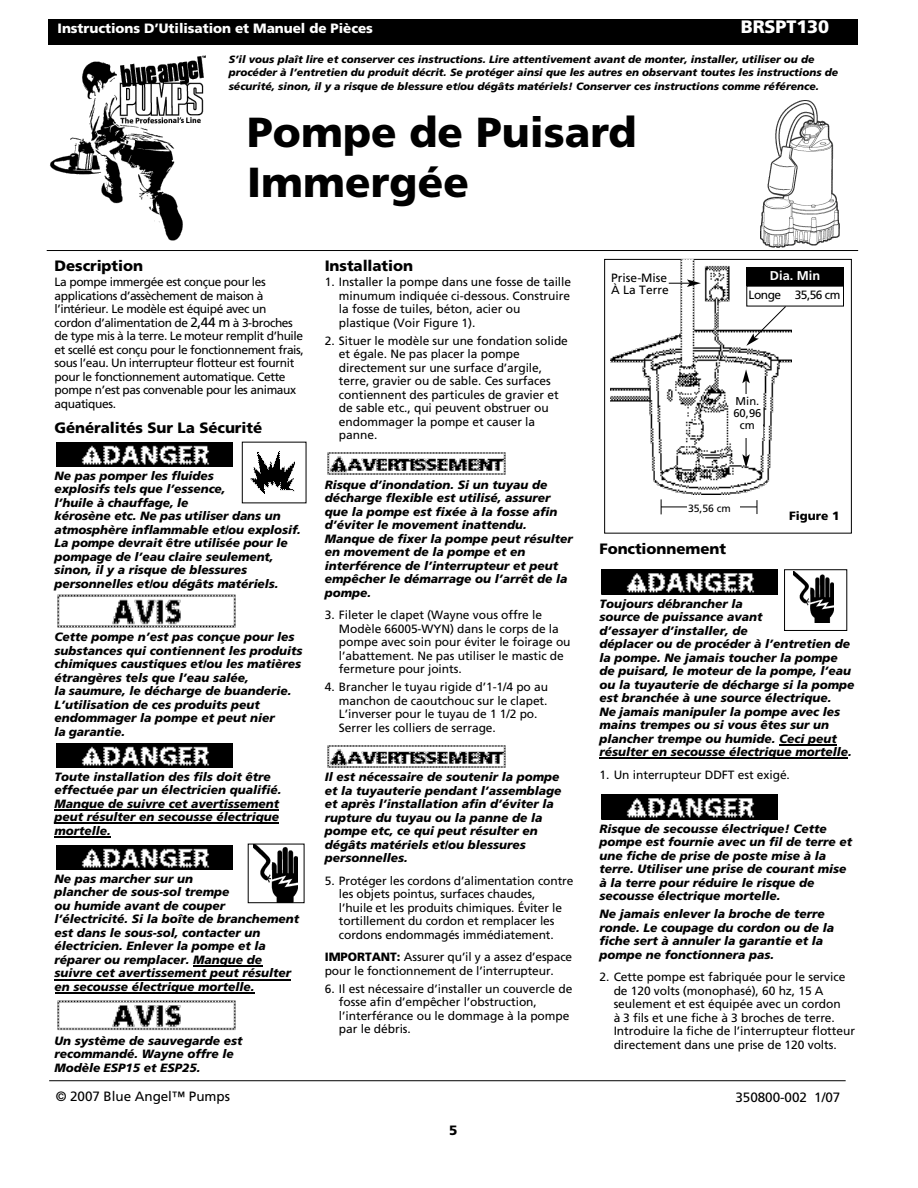
<style>
.page{position:relative;width:918px;height:1188px;background:#fff}
.page>*{position:absolute;margin:0;border:0;box-sizing:border-box;transform-origin:0 0}
.t1{font:900 42px/49.5px "Frutiger";color:#000}
.t2{font:900 18px "Frutiger";letter-spacing:-.005em;color:#fff}
.t3{font:900 15px "Frutiger";letter-spacing:-.005em;color:#000}
.t4{font:900 13.5px "Frutiger";letter-spacing:-.005em;color:#fff}
.t5{font:13.5px "Frutiger";letter-spacing:-.005em;color:#000}
.t6{font:900 13.5px "Frutiger";color:#000}
.t7{font:700 12.75px "Frutiger";color:#fff}
.t8{font:italic 900 12px/13.5px "Frutiger";color:#000}
.t9{font:12px/13.5px "Frutiger";letter-spacing:-.005em;color:#000}
.t10{font:12px/13.5px "Frutiger";letter-spacing:-.035em;color:#000}
.t11{font:12px "Frutiger";letter-spacing:-.045em;color:#000}
.t12{font:900 12px "Frutiger";color:#000}
.t13{font:11.25px/12px "Frutiger";color:#000;text-align:center}
.t14{font:italic 900 10.5px/13.5px "Frutiger";color:#000}
.t15{font:10.5px "Frutiger";color:#000}
.s1{font-size:13.5px}
.s2{font-weight:900}
</style>
<div class="page">
<img style="left:760px;top:101px;width:80px;height:146px">
<svg style="left:327px;top:745px;width:179px;height:23px"></svg>
<svg style="left:327px;top:452px;width:179px;height:23px"></svg>
<svg style="left:46px;top:250px;width:813px;height:1px"></svg>
<svg style="left:49px;top:1080px;width:797px;height:1px"></svg>
<hr style="left:55px;top:809px;width:224px;height:2px;background:#000">
<hr style="left:55px;top:823px;width:224px;height:1px;background:#000">
<hr style="left:55px;top:836px;width:56px;height:2px;background:#000">
<hr style="left:193px;top:965px;width:69px;height:2px;background:#000">
<hr style="left:55px;top:979px;width:236px;height:1px;background:#000">
<hr style="left:55px;top:992px;width:200px;height:2px;background:#000">
<svg style="left:56px;top:845px;width:177px;height:24px;fill:#000"></svg>
<svg style="left:56px;top:743px;width:177px;height:24px;fill:#000"></svg>
<svg style="left:57px;top:1000px;width:179px;height:31px"></svg>
<svg style="left:56px;top:442px;width:177px;height:24px;fill:#000"></svg>
<svg style="left:57px;top:594px;width:179px;height:34px"></svg>
<div style="left:48px;top:19px;width:810px;height:26px;background:#000"></div>
<hr style="left:779px;top:744px;width:58px;height:2px;background:#000">
<hr style="left:599px;top:758px;width:249px;height:1px;background:#000">
<svg style="left:601px;top:795px;width:177px;height:24px;fill:#000"></svg>
<svg style="left:601px;top:570px;width:177px;height:24px;fill:#000"></svg>
<img style="left:250px;top:452px;width:44px;height:41px">
<div style="left:248px;top:844px;width:56px;height:59px;border:1px solid #000"></div>
<img style="left:254px;top:844px;width:43px;height:58px">
<div style="left:604px;top:259px;width:248px;height:275px;border:1px solid #000"></div>
<img style="left:610px;top:260px;width:181px;height:235px">
<div style="left:610px;top:272px;width:68px;height:33px;background:#fff"></div>
<div style="left:747px;top:287px;width:96px;height:19px;background:#fff"></div>
<div style="left:746px;top:268px;width:98px;height:18px;background:#000"></div>
<div style="left:784px;top:569px;width:63px;height:62px;border:1px solid #000"></div>
<img style="left:794px;top:571px;width:40px;height:51px">
<svg style="left:742px;top:369px;width:8px;height:99px"></svg>
<div style="left:732px;top:395px;width:31px;height:43px;background:#fff"></div>
<svg style="left:746px;top:305px;width:41px;height:41px"></svg>
<svg style="left:668px;top:279px;width:33px;height:8px"></svg>
<svg style="left:660px;top:499px;width:98px;height:16px"></svg>
<div style="left:687px;top:503px;width:53px;height:15px;background:#fff"></div>
<img style="left:50px;top:55px;width:156px;height:186px">
<p class="t4" style="left:58px;top:23px;width:317px">Instructions D’Utilisation et Manuel de Pièces</p>
<h2 class="t2" style="left:741px;top:19px;width:90px">BRSPT130</h2>
<p class="t14" style="left:229px;top:53px;width:611px">S’il vous plaît lire et conserver ces instructions. Lire attentivement avant de monter, installer, utiliser ou de procéder à l’entretien du produit décrit. Se protéger ainsi que les autres en observant toutes les instructions de sécurité, sinon, il y a risque de blessure et/ou dégâts matériels! Conserver ces instructions comme référence.</p>
<h1 class="t1" style="left:247px;top:111px;width:391px">Pompe de Puisard<br>Immergée</h1>
<p class="t3" style="left:55px;top:260px;width:90px">Description</p>
<p class="t10" style="left:55px;top:276px;width:251px">La pompe immergée est conçue pour les applications d’assèchement de maison à l’intérieur. Le modèle est équipé avec un cordon d’alimentation de <span class="s1">2,44 m</span> à 3-broches de type mis à la terre. Le moteur remplit d’huile et scellé est conçu pour le fonctionnement frais, sous l’eau. Un interrupteur flotteur est fournit pour le fonctionnement automatique. Cette pompe n’est pas convenable pour les animaux aquatiques.</p>
<p class="t3" style="left:55px;top:422px;width:209px">Généralités Sur La Sécurité</p>
<p class="t8" style="left:55px;top:470px;width:248px">Ne pas pomper les fluides<br>explosifs tels que l’essence,<br>l’huile à chauffage, le<br>kérosène etc. Ne pas utiliser dans un atmosphère inflammable et/ou explosif.<br>La pompe devrait être utilisée pour le pompage de l’eau claire seulement, sinon, il y a risque de blessures personnelles et/ou dégâts matériels.</p>
<p class="t8" style="left:55px;top:631px;width:250px">Cette pompe n’est pas conçue pour les substances qui contiennent les produits chimiques caustiques et/ou les matières étrangères tels que l’eau salée,<br>la saumure, le décharge de buanderie.<br>L’utilisation de ces produits peut endommager la pompe et peut nier<br>la garantie.</p>
<p class="t8" style="left:55px;top:771px;width:228px">Toute installation des fils doit être effectuée par un électricien qualifié.<br>Manque de suivre cet avertissement peut résulter en secousse électrique mortelle.</p>
<p class="t8" style="left:55px;top:873px;width:246px">Ne pas marcher sur un<br>plancher de sous-sol trempe<br>ou humide avant de couper l’électricité. Si la boîte de branchement est dans le sous-sol, contacter un électricien. Enlever la pompe et la réparer ou remplacer. Manque de suivre cet avertissement peut résulter en secousse électrique mortelle.</p>
<p class="t8" style="left:55px;top:1035px;width:190px">Un système de sauvegarde est recommandé. Wayne offre le<br>Modèle ESP15 et ESP25.</p>
<p class="t3" style="left:325px;top:260px;width:90px">Installation</p>
<p class="t9" style="left:339px;top:276px;width:234px;text-indent:-14px">1. Installer la pompe dans une fosse de taille minumum indiquée ci-dessous. Construire la fosse de tuiles, béton, acier ou plastique (Voir Figure 1).</p>
<p class="t9" style="left:339px;top:335px;width:230px;text-indent:-14px">2. Situer le modèle sur une fondation solide et égale. Ne pas placer la pompe directement sur une surface d’argile, terre, gravier ou de sable. Ces surfaces contiennent des particules de gravier et de sable etc., qui peuvent obstruer ou endommager la pompe et causer la panne.</p>
<p class="t8" style="left:325px;top:479px;width:250px">Risque d’inondation. Si un tuyau de décharge flexible est utilisé, assurer que la pompe est fixée à la fosse afin d’éviter le movement inattendu.<br>Manque de fixer la pompe peut résulter en movement de la pompe et en interférence de l’interrupteur et peut empêcher le démarrage ou l’arrêt de la pompe.</p>
<p class="t9" style="left:339px;top:609px;width:233px;text-indent:-14px">3. Fileter le clapet (Wayne vous offre le Modèle 66005-WYN) dans le corps de la pompe avec soin pour éviter le foirage ou l’abattement. Ne pas utiliser le mastic de fermeture pour joints.</p>
<p class="t9" style="left:339px;top:681px;width:211px;text-indent:-14px">4. Brancher le tuyau rigide d’1-1/4 po au manchon de caoutchouc sur le clapet.<br>L’inverser pour le tuyau de 1 1/2 po.<br>Serrer les colliers de serrage.</p>
<p class="t8" style="left:325px;top:771px;width:238px">Il est nécessaire de soutenir la pompe et la tuyauterie pendant l’assemblage et après l’installation afin d’éviter la rupture du tuyau ou la panne de la pompe etc, ce qui peut résulter en dégâts matériels et/ou blessures personnelles.</p>
<p class="t9" style="left:339px;top:875px;width:236px;text-indent:-14px">5. Protéger les cordons d’alimentation contre les objets pointus, surfaces chaudes,<br>l’huile et les produits chimiques. Éviter le tortillement du cordon et remplacer les cordons endommagés immédiatement.</p>
<p class="t9" style="left:325px;top:951px;width:249px"><span class="s2">IMPORTANT:</span> Assurer qu’il y a assez d’espace pour le fonctionnement de l’interrupteur.</p>
<p class="t9" style="left:339px;top:983px;width:235px;text-indent:-14px">6. Il est nécessaire d’installer un couvercle de fosse afin d’empêcher l’obstruction, l’interférance ou le dommage à la pompe par le débris.</p>
<p class="t9" style="left:611px;top:273px;width:59px;line-height:12px">Prise-Mise<br>À La Terre</p>
<p class="t7" style="left:770px;top:271px;width:52px">Dia. Min</p>
<p class="t11" style="left:749px;top:290px;width:93px">Longe 35,56 cm</p>
<p class="t13" style="left:733px;top:396px;width:30px">Min.<br>60,96 cm</p>
<p class="t15" style="left:688px;top:504px;width:44px">35,56 cm</p>
<p class="t12" style="left:789px;top:511px;width:52px">Figure 1</p>
<p class="t3" style="left:599px;top:542px;width:128px">Fonctionnement</p>
<p class="t8" style="left:599px;top:598px;width:257px">Toujours débrancher la<br>source de puissance avant<br>d’essayer d’installer, de<br>déplacer ou de procéder à l’entretien de la pompe. Ne jamais toucher la pompe de puisard, le moteur de la pompe, l’eau ou la tuyauterie de décharge si la pompe est branchée à une source électrique.<br>Ne jamais manipuler la pompe avec les mains trempes ou si vous êtes sur un plancher trempe ou humide. Ceci peut résulter en secousse électrique mortelle.</p>
<p class="t9" style="left:599px;top:769px;width:192px">1. Un interrupteur DDFT est exigé.</p>
<p class="t8" style="left:599px;top:823px;width:254px">Risque de secousse électrique! Cette pompe est fournie avec un fil de terre et une fiche de prise de poste mise à la terre. Utiliser une prise de courant mise à la terre pour réduire le risque de secousse électrique mortelle.</p>
<p class="t8" style="left:599px;top:908px;width:236px">Ne jamais enlever la broche de terre ronde. Le coupage du cordon ou de la fiche sert à annuler la garantie et la pompe ne fonctionnera pas.</p>
<p class="t9" style="left:614px;top:971px;width:243px;text-indent:-14px">2. Cette pompe est fabriquée pour le service de 120 volts (monophasé), 60 hz, 15 A seulement et est équipée avec un cordon<br>à 3 fils et une fiche à 3 broches de terre.<br>Introduire la fiche de l’interrupteur flotteur directement dans une prise de 120 volts.</p>
<p class="t5" style="left:56px;top:1090px;width:176px">© 2007 Blue Angel™ Pumps</p>
<p class="t5" style="left:736px;top:1092px;width:106px">350800-002 1/07</p>
<p class="t6" style="left:449px;top:1125px;width:10px">5</p>
</div>
